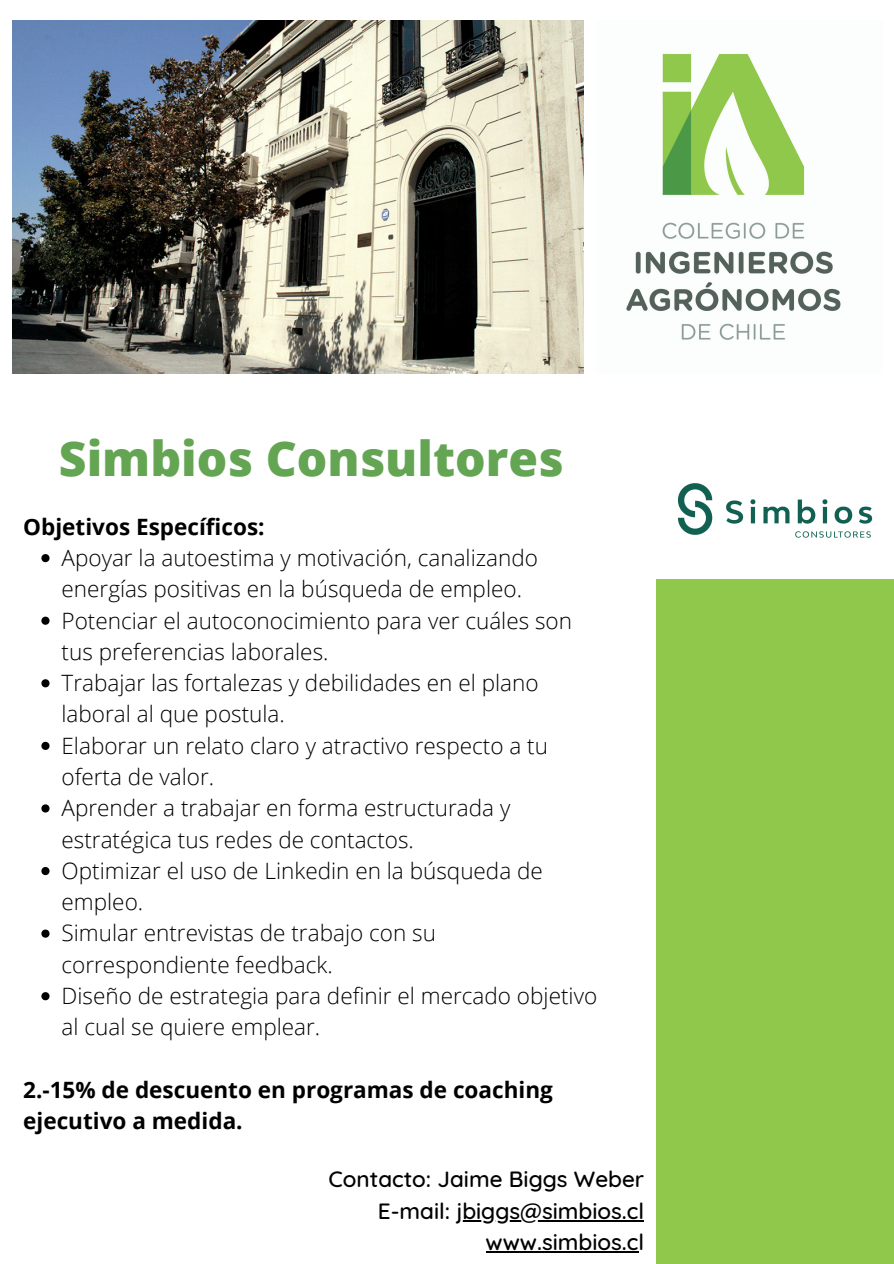
<style>
.page{position:relative;width:894px;height:1264px;background:#fff}
.page>*{position:absolute;margin:0;border:0;box-sizing:border-box;transform-origin:0 0}
.t1{font:800 48px "Open Sans";color:#64a553}
.t2{font:300 22.5px/31.3px "Open Sans";color:#000}
.t3{font:700 22.5px/31.3px "Open Sans";color:#000}
.t4{font:500 22.5px "Quicksand";color:#000}
</style>
<div class="page">
<div style="left:656px;top:579px;width:237px;height:684px;background:#90c84c"></div>
<img style="left:12px;top:20px;width:571px;height:354px">
<img style="left:626px;top:53px;width:215px;height:287px">
<img style="left:677px;top:483px;width:196px;height:55px">
<svg style="left:41px;top:554px;width:8px;height:8px"></svg>
<svg style="left:41px;top:616px;width:8px;height:8px"></svg>
<svg style="left:41px;top:679px;width:8px;height:8px"></svg>
<svg style="left:41px;top:741px;width:8px;height:9px"></svg>
<svg style="left:41px;top:804px;width:8px;height:8px"></svg>
<svg style="left:41px;top:867px;width:8px;height:8px"></svg>
<svg style="left:41px;top:929px;width:8px;height:8px"></svg>
<svg style="left:41px;top:992px;width:8px;height:8px"></svg>
<hr style="left:456px;top:1219px;width:188px;height:2px;background:#000">
<hr style="left:485px;top:1251px;width:153px;height:1px;background:#000">
<p class="t1" style="left:59px;top:425px;width:506px">Simbios Consultores</p>
<p class="t3" style="left:23px;top:510px;width:243px">Objetivos Específicos:</p>
<p class="t2" style="left:62px;top:541px;width:478px">Apoyar la autoestima y motivación, canalizando energías positivas en la búsqueda de empleo.</p>
<p class="t2" style="left:62px;top:604px;width:512px">Potenciar el autoconocimiento para ver cuáles son tus preferencias laborales.</p>
<p class="t2" style="left:62px;top:666px;width:478px">Trabajar las fortalezas y debilidades en el plano laboral al que postula.</p>
<p class="t2" style="left:62px;top:729px;width:488px">Elaborar un relato claro y atractivo respecto a tu oferta de valor.</p>
<p class="t2" style="left:62px;top:791px;width:450px">Aprender a trabajar en forma estructurada y estratégica tus redes de contactos.</p>
<p class="t2" style="left:62px;top:854px;width:482px">Optimizar el uso de Linkedin en la búsqueda de empleo.</p>
<p class="t2" style="left:62px;top:917px;width:376px">Simular entrevistas de trabajo con su correspondiente feedback.</p>
<p class="t2" style="left:62px;top:979px;width:537px">Diseño de estrategia para definir el mercado objetivo al cual se quiere emplear.</p>
<p class="t3" style="left:23px;top:1073px;width:531px">2.-15% de descuento en programas de coaching ejecutivo a medida.</p>
<p class="t4" style="left:328px;top:1164px;width:317px">Contacto: Jaime Biggs Weber</p>
<p class="t4" style="left:378px;top:1195px;width:268px">E-mail: jbiggs@simbios.cl</p>
<p class="t4" style="left:485px;top:1227px;width:160px">www.simbios.cl</p>
</div>
